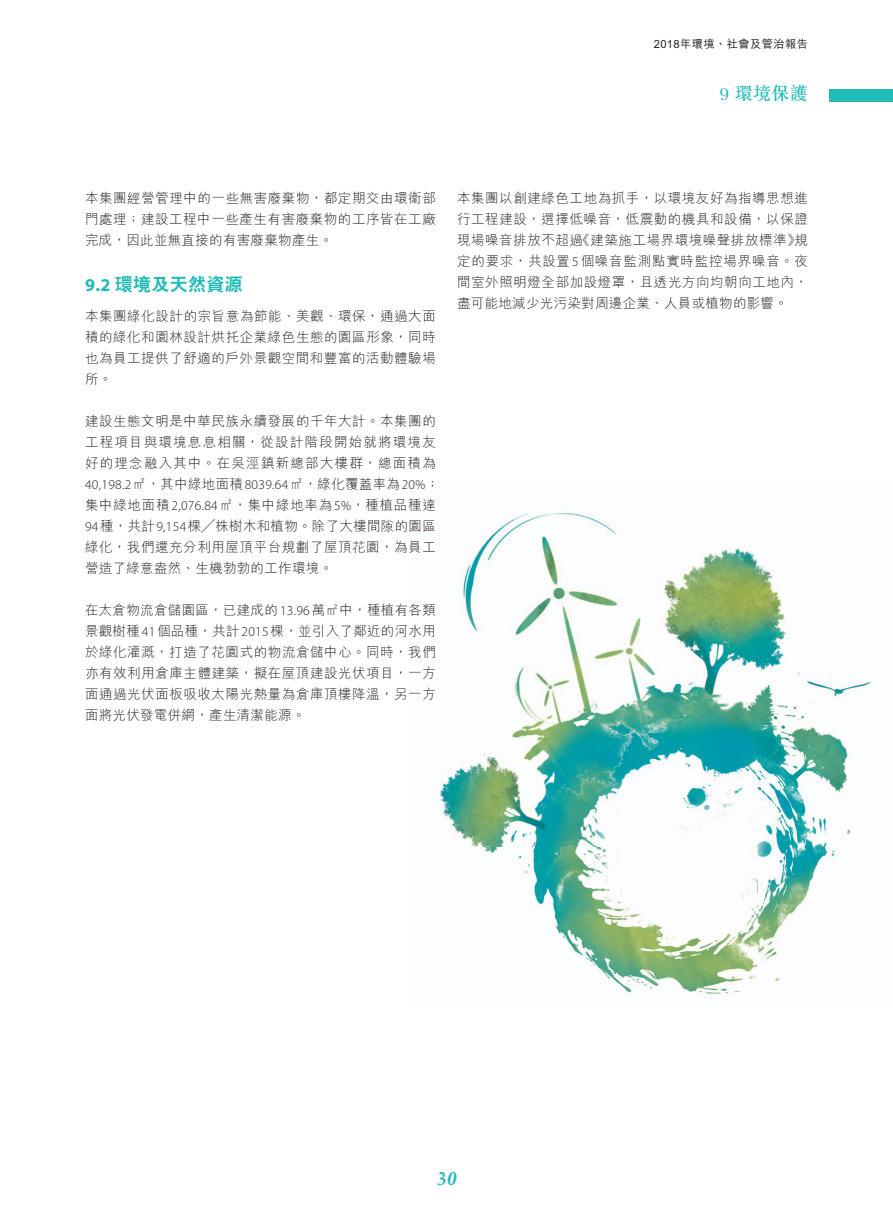
<style>
.page{position:relative;width:893px;height:1212px;background:#fff}
.page>*{position:absolute;margin:0;border:0;box-sizing:border-box;transform-origin:0 0}
.t1{font:18px "C Hei 2 HK Xbold B5 pc H";letter-spacing:.02em;color:#22bcb8}
.t2{font:18px "M Sung HK Medium B5 pc H";color:#22bcb8}
.t3{font:italic 700 18px "Berling";color:#22bcb8}
.t4{font:13.5px/21px "M Hei HK Light B5 pc H";letter-spacing:.04em;color:#231f20;text-align:justify}
.t5{font:300 13.5px "Myriad Pro";letter-spacing:.02em;color:#231f20}
.t6{font:11.25px "M Hei HK Medium B5 pc H";letter-spacing:.035em;color:#231f20}
.s1{font-family:"Myriad Pro";font-weight:700}
.s2{font-family:"M Hei HK Light B5 pc H";font-weight:400}
.s3{font-family:"Myriad Pro";font-weight:300}
</style>
<div class="page">
<div style="left:830px;top:90px;width:63px;height:12px;background:#22bcb8"></div>
<img style="left:439px;top:512px;width:433px;height:483px">
<p class="t6" style="left:654px;top:39px;width:156px">2018年環境、社會及管治報告</p>
<h1 class="t2" style="left:720px;top:87px;width:89px">9 環境保護</h1>
<p class="t4" style="left:85px;top:189px;width:352px">本集團經營管理中的一些無害廢棄物，都定期交由環衛部門處理；建設工程中一些產生有害廢棄物的工序皆在工廠完成，因此並無直接的有害廢棄物產生。</p>
<h1 class="t1" style="left:85px;top:278px;width:159px"><span class="s1">9.2</span> 環境及天然資源</h1>
<p class="t4" style="left:85px;top:307px;width:352px">本集團綠化設計的宗旨意為節能、美觀、環保，通過大面積的綠化和園林設計烘托企業綠色生態的園區形象，同時也為員工提供了舒適的戶外景觀空間和豐富的活動體驗場所。</p>
<p class="t4" style="left:85px;top:412px;width:352px">建設生態文明是中華民族永續發展的千年大計。本集團的工程項目與環境息息相關，從設計階段開始就將環境友好的理念融入其中。在吳涇鎮新總部大樓群，總面積為</p>
<p class="t5" style="left:85px;top:479px;width:356px">40,198.2<span class="s2">㎡，其中綠地面積</span>8039.64<span class="s2">㎡，綠化覆蓋率為</span>20%<span class="s2">；</span></p>
<p class="t4" style="left:85px;top:496px;width:352px">集中綠地面積<span class="s3">2,076.84</span>㎡，集中綠地率為<span class="s3">5%</span>，種植品種達<span class="s3">94</span>種，共計<span class="s3">9,154</span>棵╱株樹木和植物。除了大樓間隙的園區綠化，我們還充分利用屋頂平台規劃了屋頂花園，為員工營造了綠意盎然、生機勃勃的工作環境。</p>
<p class="t4" style="left:85px;top:601px;width:352px">在太倉物流倉儲園區，已建成的<span class="s3">13.96</span>萬㎡中，種植有各類景觀樹種<span class="s3">41</span>個品種，共計<span class="s3">2015</span>棵，並引入了鄰近的河水用於綠化灌溉，打造了花園式的物流倉儲中心。同時，我們亦有效利用倉庫主體建築，擬在屋頂建設光伏項目，一方面通過光伏面板吸收太陽光熱量為倉庫頂樓降溫，另一方面將光伏發電併網，產生清潔能源。</p>
<p class="t4" style="left:457px;top:189px;width:352px">本集團以創建綠色工地為抓手，以環境友好為指導思想進行工程建設，選擇低噪音，低震動的機具和設備，以保證現場噪音排放不超過《建築施工場界環境噪聲排放標準》規定的要求，共設置<span class="s3">5</span>個噪音監測點實時監控場界噪音。夜間室外照明燈全部加設燈罩，且透光方向均朝向工地內，盡可能地減少光污染對周邊企業、人員或植物的影響。</p>
<h1 class="t3" style="left:436px;top:1170px;width:22px">30</h1>
</div>
